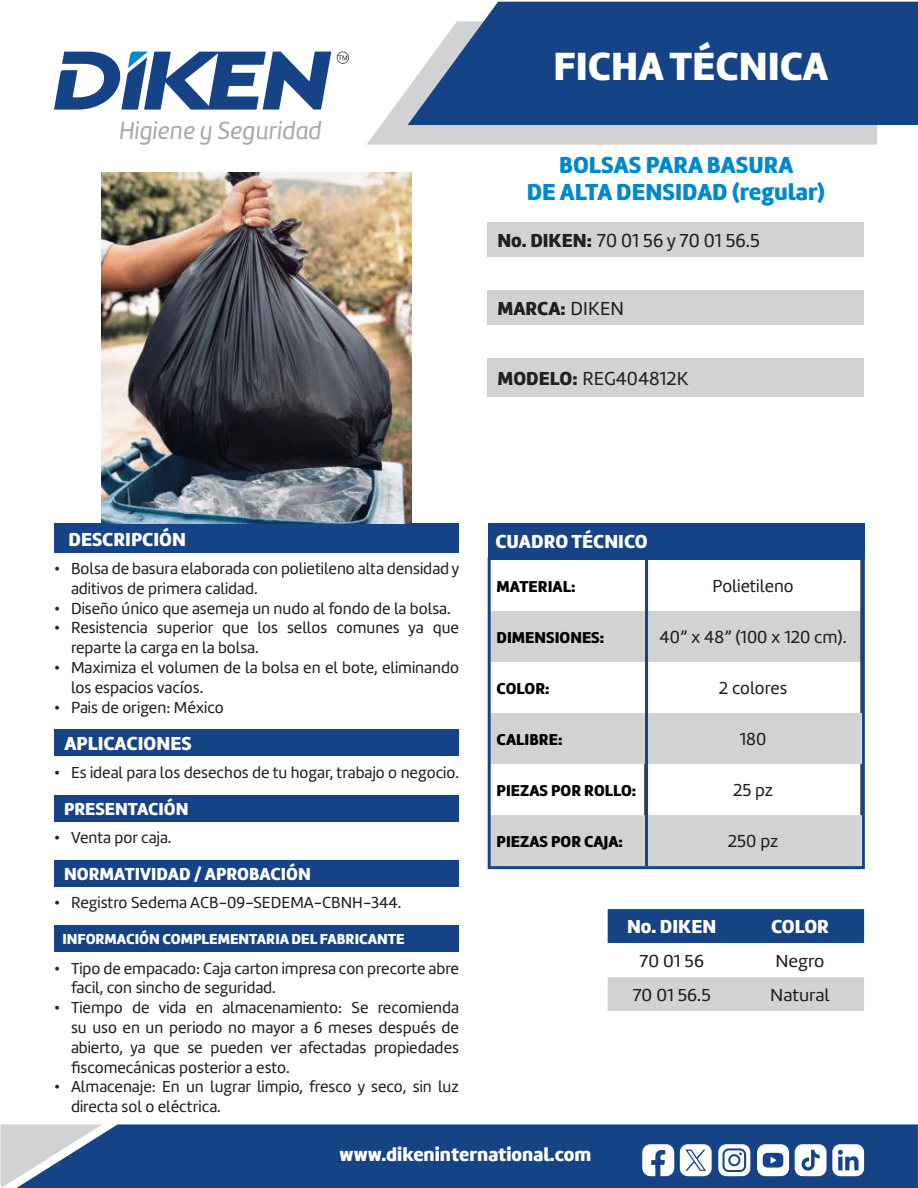
<style>
.page{position:relative;width:918px;height:1188px;background:#fff}
.page>*{position:absolute;margin:0;border:0;box-sizing:border-box;transform-origin:0 0}
.t1{font:40.8px "Amelia Basic Black";color:#fff}
.t2{font:25.5px "Amelia Basic Italic";color:#a8a9ad}
.t3{font:24px "Amelia Basic Black";color:#0088ce}
.t4{font:19.5px "Amelia Basic Black";color:#fff}
.t5{font:19.5px "Amelia Basic";color:#231f20}
.t6{font:19.5px "Amelia Basic";color:#242422}
.t7{font:19.5px "Amelia Basic Black";color:#231f20}
.t8{font:18px "Amelia Basic";color:#231f20}
.t9{font:18px "Amelia Basic Black";color:#fff}
.t10{font:18px "Amelia Basic";color:#231f20;scale:1.05 1}
.t11{font:16.5px/19.8px "Amelia Basic";color:#231f20}
.t12{font:16.35px "Amelia Basic Black";color:#000}
.t13{font:15px "Amelia Basic Black";color:#fff}
.s1{font-family:"Amelia Basic Black"}
.s2{font-family:"Amelia Basic"}
.s3{font-family:"Amelia Basic Black";color:#231f20}
</style>
<div class="page">
<div style="left:102px;top:1124px;width:816px;height:64px;background:#164386"></div>
<svg style="left:0;top:1124px;width:102px;height:64px;background:#95a6be"></svg>
<svg style="left:367px;top:88px;width:510px;height:57px;background:#d5d6d8"></svg>
<svg style="left:408px;top:2px;width:510px;height:123px;background:#2b5490"></svg>
<svg style="left:54px;top:51px;width:277px;height:59px"></svg>
<svg style="left:337px;top:52px;width:12px;height:12px"></svg>
<svg style="left:680px;top:1144px;width:32px;height:32px"></svg>
<svg style="left:642px;top:1144px;width:32px;height:32px"></svg>
<svg style="left:718px;top:1144px;width:32px;height:32px"></svg>
<div style="left:730px;top:1156px;width:8px;height:8px;background:#fff;border-radius:50%"></div>
<svg style="left:757px;top:1144px;width:32px;height:32px"></svg>
<svg style="left:795px;top:1144px;width:69px;height:32px"></svg>
<div style="left:488px;top:223px;width:376px;height:34px;background:#d1d2d4"></div>
<div style="left:488px;top:291px;width:376px;height:34px;background:#d1d2d4"></div>
<div style="left:488px;top:358px;width:376px;height:39px;background:#d1d2d4"></div>
<div style="left:54px;top:795px;width:405px;height:27px;background:#164386"></div>
<div style="left:54px;top:860px;width:405px;height:27px;background:#164386"></div>
<div style="left:54px;top:925px;width:405px;height:27px;background:#164386"></div>
<div style="left:54px;top:730px;width:405px;height:26px;background:#164386"></div>
<div style="left:54px;top:523px;width:405px;height:30px;background:#164386"></div>
<div style="left:488px;top:523px;width:377px;height:34px;background:#164386"></div>
<svg style="left:492px;top:611px;width:369px;height:254px;fill:#d1d2d4"></svg>
<hr style="left:860px;top:560px;width:2px;height:51px;background:#231f20">
<hr style="left:860px;top:662px;width:2px;height:51px;background:#231f20">
<hr style="left:860px;top:611px;width:2px;height:51px;background:#231f20">
<hr style="left:860px;top:764px;width:2px;height:51px;background:#231f20">
<hr style="left:644px;top:764px;width:2px;height:51px;background:#231f20">
<div style="left:488px;top:557px;width:377px;height:312px;border:3px solid #164386"></div>
<hr style="left:645px;top:557px;width:3px;height:309px;background:#164386">
<svg style="left:608px;top:909px;width:256px;height:102px"></svg>
<img style="left:101px;top:173px;width:311px;height:350px">
<h2 class="t2" style="left:119px;top:116px;width:204px">Higiene y Seguridad</h2>
<h1 class="t1" style="left:553px;top:41px;width:276px">FICHA TÉCNICA</h1>
<p class="t3" style="left:559px;top:151px;width:236px">BOLSAS PARA BASURA</p>
<p class="t3" style="left:527px;top:178px;width:300px">DE ALTA DENSIDAD (regular)</p>
<p class="t5" style="left:497px;top:229px;width:264px"><span class="s1">No. DIKEN:</span> 70 01 56 y 70 01 56.5</p>
<p class="t7" style="left:497px;top:297px;width:128px">MARCA: <span class="s2">DIKEN</span></p>
<p class="t6" style="left:497px;top:367px;width:193px"><span class="s3">MODELO:</span> REG404812K</p>
<p class="t4" style="left:69px;top:527px;width:119px">DESCRIPCIÓN</p>
<p class="t4" style="left:495px;top:529px;width:154px">CUADRO TÉCNICO</p>
<p class="t12" style="left:497px;top:576px;width:80px">MATERIAL:</p>
<p class="t8" style="left:713px;top:576px;width:83px">Polietileno</p>
<p class="t12" style="left:497px;top:627px;width:109px">DIMENSIONES:</p>
<p class="t8" style="left:660px;top:627px;width:189px">40” x 48” (100 x 120 cm).</p>
<p class="t12" style="left:497px;top:678px;width:54px">COLOR:</p>
<p class="t8" style="left:719px;top:678px;width:70px">2 colores</p>
<p class="t12" style="left:497px;top:729px;width:67px">CALIBRE:</p>
<p class="t8" style="left:740px;top:729px;width:28px">180</p>
<p class="t12" style="left:497px;top:780px;width:141px">PIEZAS POR ROLLO:</p>
<p class="t8" style="left:733px;top:780px;width:42px">25 pz</p>
<p class="t12" style="left:497px;top:831px;width:128px">PIEZAS POR CAJA:</p>
<p class="t8" style="left:728px;top:831px;width:52px">250 pz</p>
<p class="t11" style="left:71px;top:559px;width:390px;text-indent:-17px">• Bolsa de basura elaborada con polietileno alta densidad y aditivos de primera calidad.</p>
<p class="t11" style="left:54px;top:598px;width:398px">• Diseño único que asemeja un nudo al fondo de la bolsa.</p>
<p class="t11" style="left:71px;top:618px;width:390px;text-indent:-17px">• Resistencia superior que los sellos comunes ya que reparte la carga en la bolsa.</p>
<p class="t11" style="left:71px;top:658px;width:390px;text-indent:-17px">• Maximiza el volumen de la bolsa en el bote, eliminando los espacios vacíos.</p>
<p class="t11" style="left:54px;top:697px;width:171px">• Pais de origen: México</p>
<p class="t4" style="left:64px;top:732px;width:129px">APLICACIONES</p>
<p class="t11" style="left:54px;top:763px;width:407px">• Es ideal para los desechos de tu hogar, trabajo o negocio.</p>
<p class="t9" style="left:64px;top:798px;width:126px">PRESENTACIÓN</p>
<p class="t11" style="left:54px;top:828px;width:119px">• Venta por caja.</p>
<p class="t9" style="left:64px;top:863px;width:248px">NORMATIVIDAD / APROBACIÓN</p>
<p class="t11" style="left:54px;top:893px;width:349px">• Registro Sedema ACB-09-SEDEMA-CBNH-344.</p>
<p class="t13" style="left:62px;top:930px;width:344px">INFORMACIÓN COMPLEMENTARIA DEL FABRICANTE</p>
<p class="t11" style="left:71px;top:958px;width:389px;text-indent:-17px">• Tipo de empacado: Caja carton impresa con precorte abre facil, con sincho de seguridad.</p>
<p class="t11" style="left:71px;top:998px;width:390px;text-align:justify;text-indent:-17px">• Tiempo de vida en almacenamiento: Se recomienda su uso en un periodo no mayor a 6 meses después de abierto, ya que se pueden ver afectadas propiedades fiscomecánicas posterior a esto.</p>
<p class="t11" style="left:71px;top:1077px;width:389px;text-indent:-17px">• Almacenaje: En un lugrar limpio, fresco y seco, sin luz directa sol o eléctrica.</p>
<p class="t4" style="left:340px;top:1143px;width:253px">www.dikeninternational.com</p>
<p class="t4" style="left:627px;top:915px;width:91px">No. DIKEN</p>
<p class="t4" style="left:771px;top:915px;width:59px">COLOR</p>
<p class="t10" style="left:640px;top:951px;width:63px">70 01 56</p>
<p class="t10" style="left:776px;top:951px;width:48px">Negro</p>
<p class="t10" style="left:633px;top:985px;width:76px">70 01 56.5</p>
<p class="t10" style="left:770px;top:985px;width:58px">Natural</p>
</div>
